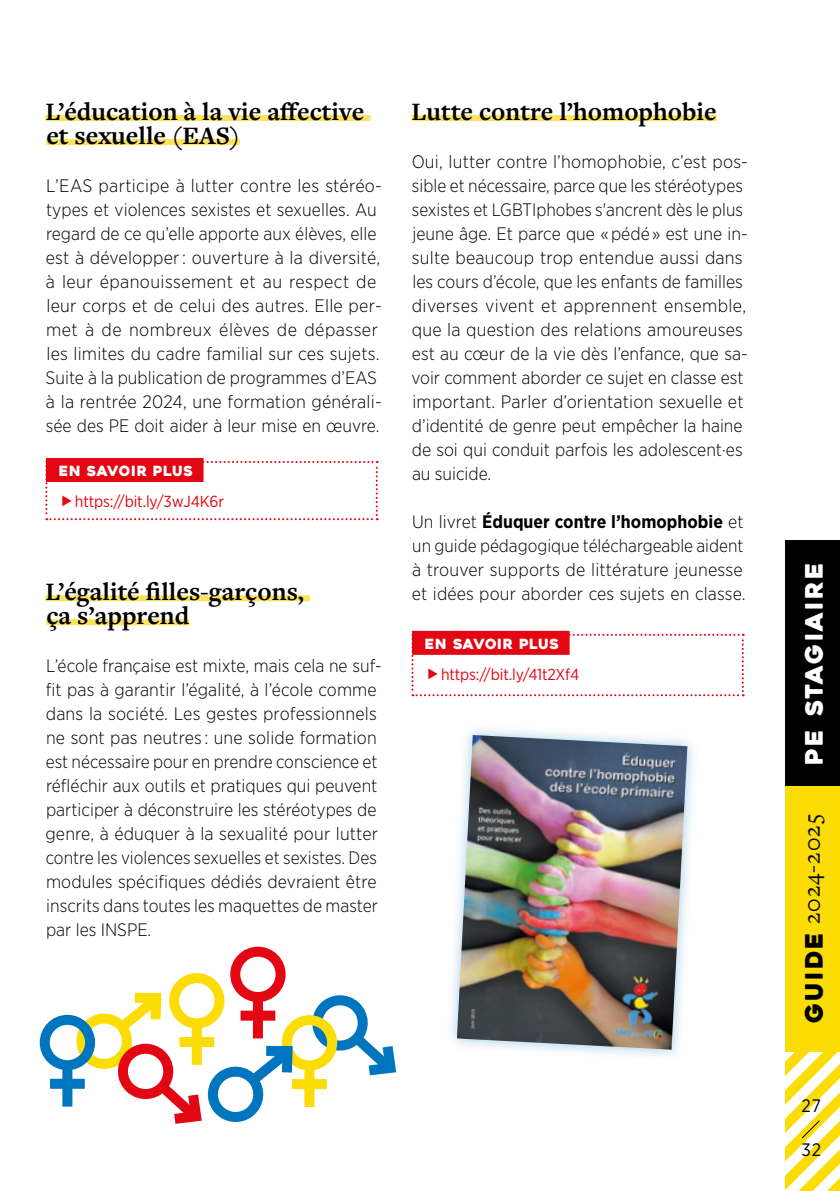
<style>
.page{position:relative;width:840px;height:1191px;background:#fff}
.page>*{position:absolute;margin:0;border:0;box-sizing:border-box;transform-origin:0 0}
._01_Niveau_1_POYNTER_copie{font:700 26px/24px "Freight Text Pro";color:#000}
.t1{font:24px "Freight Text Pro";letter-spacing:.05em;color:#000}
.t2{font:24px "Heavitas";letter-spacing:.1em;color:#fff}
._04_texte-justifié{font:300 18px/24px "Gotham Narrow";color:#000}
.t3{font:18px "Gotham Narrow";color:#000}
.t4{font:16px "Gotham Narrow";letter-spacing:-.01em;color:#e30613}
.t5{font:14px "Heavitas";letter-spacing:.025em;color:#fff}
.s1{font-weight:700}
.s2{font-family:"Heavitas"}
</style>
<div class="page">
<div style="left:784px;top:540px;width:55px;height:247px;background:#000"></div>
<div style="left:784px;top:786px;width:55px;height:265px;background:#fbdd05"></div>
<svg style="left:784px;top:1050px;width:55px;height:141px"></svg>
<div style="left:169px;top:973px;width:55px;height:55px;border:10px solid #fbdd05;border-radius:50%"></div>
<div style="left:230px;top:946px;width:55px;height:56px;border:10px solid #e30613;border-radius:50%"></div>
<div style="left:45px;top:115px;width:325px;height:6px;background:#fde35a"></div>
<div style="left:46px;top:139px;width:194px;height:6px;background:#fde35a"></div>
<div style="left:45px;top:595px;width:265px;height:6px;background:#fde35a"></div>
<div style="left:46px;top:619px;width:143px;height:6px;background:#fde35a"></div>
<div style="left:46px;top:458px;width:157px;height:24px;background:#e30613"></div>
<div style="left:411px;top:115px;width:305px;height:6px;background:#fde35a"></div>
<div style="left:412px;top:631px;width:157px;height:24px;background:#e30613"></div>
<div style="left:444px;top:723px;width:255px;height:339px;background:#0075bf;opacity:.35"></div>
<img style="left:456px;top:735px;width:231px;height:314px">
<svg style="left:66px;top:983px;width:331px;height:141px"></svg>
<div style="left:40px;top:1014px;width:55px;height:56px;border:10px solid #0075bf;border-radius:50%"></div>
<div style="left:62px;top:1065px;width:10px;height:41px;background:#0075bf"></div>
<div style="left:50px;top:1078px;width:35px;height:10px;background:#0075bf"></div>
<svg style="left:45px;top:461px;width:332px;height:59px"></svg>
<svg style="left:411px;top:634px;width:332px;height:62px"></svg>
<p class="_01_Niveau_1_POYNTER_copie" style="left:45px;top:99px;width:320px">L’éducation à la vie affective et sexuelle (EAS)</p>
<p class="_04_texte-justifié" style="left:46px;top:173px;width:337px">L’EAS participe à lutter contre les stéréo&shy;types et violences sexistes et sexuelles. Au regard de ce qu’elle apporte aux élèves, elle est à développer : ouverture à la diversité, à leur épanouissement et au respect de leur corps et de celui des autres. Elle per&shy;met à de nombreux élèves de dépasser les limites du cadre familial sur ces sujets.<br>Suite à la publication de programmes d’EAS à la rentrée 2024, une formation générali&shy;sée des PE doit aider à leur mise en œuvre.</p>
<p class="t5" style="left:59px;top:462px;width:135px">EN SAVOIR PLUS</p>
<p class="t4" style="left:75px;top:491px;width:150px">https://bit.ly/3wJ4K6r</p>
<p class="_01_Niveau_1_POYNTER_copie" style="left:45px;top:579px;width:260px">L’égalité filles-garçons, ça s’apprend</p>
<p class="_04_texte-justifié" style="left:45px;top:653px;width:337px">L’école française est mixte, mais cela ne suf&shy;fit pas à garantir l’égalité, à l’école comme dans la société. Les gestes professionnels ne sont pas neutres : une solide formation est nécessaire pour en prendre conscience et réfléchir aux outils et pratiques qui peuvent participer à déconstruire les stéréotypes de genre, à éduquer à la sexualité pour lutter contre les violences sexuelles et sexistes. Des modules spécifiques dédiés devraient être inscrits dans toutes les maquettes de master par les INSPE.</p>
<p class="_01_Niveau_1_POYNTER_copie" style="left:411px;top:99px;width:306px">Lutte contre l’homophobie</p>
<p class="_04_texte-justifié" style="left:411px;top:149px;width:338px">Oui, lutter contre l’homophobie, c’est pos&shy;sible et nécessaire, parce que les stéréotypes sexistes et LGBTIphobes s'ancrent dès le plus jeune âge. Et parce que « pédé » est une in&shy;sulte beaucoup trop entendue aussi dans les cours d’école, que les enfants de familles diverses vivent et apprennent ensemble, que la question des relations amoureuses est au cœur de la vie dès l’enfance, que sa&shy;voir comment aborder ce sujet en classe est important. Parler d’orientation sexuelle et d’identité de genre peut empêcher la haine de soi qui conduit parfois les adolescent·es au suicide.</p>
<p class="_04_texte-justifié" style="left:411px;top:509px;width:335px">Un livret <span class="s1">Éduquer contre l’homophobie</span> et un guide pédagogique téléchargeable aident à trouver supports de littérature jeunesse et idées pour aborder ces sujets en classe.</p>
<p class="t5" style="left:424px;top:635px;width:135px">EN SAVOIR PLUS</p>
<p class="t4" style="left:441px;top:664px;width:140px">https://bit.ly/41t2Xf4</p>
<h2 class="t2" style="left:799px;top:764px;width:203px;rotate:-90deg">PE Stagiaire</h2>
<h2 class="t1" style="left:796px;top:1023px;width:211px;rotate:-90deg"><span class="s2">GUIDE</span> 2024-2025</h2>
<p class="t3" style="left:801px;top:1094px;width:21px">27</p>
<p class="t3" style="left:801px;top:1138px;width:21px">32</p>
</div>
